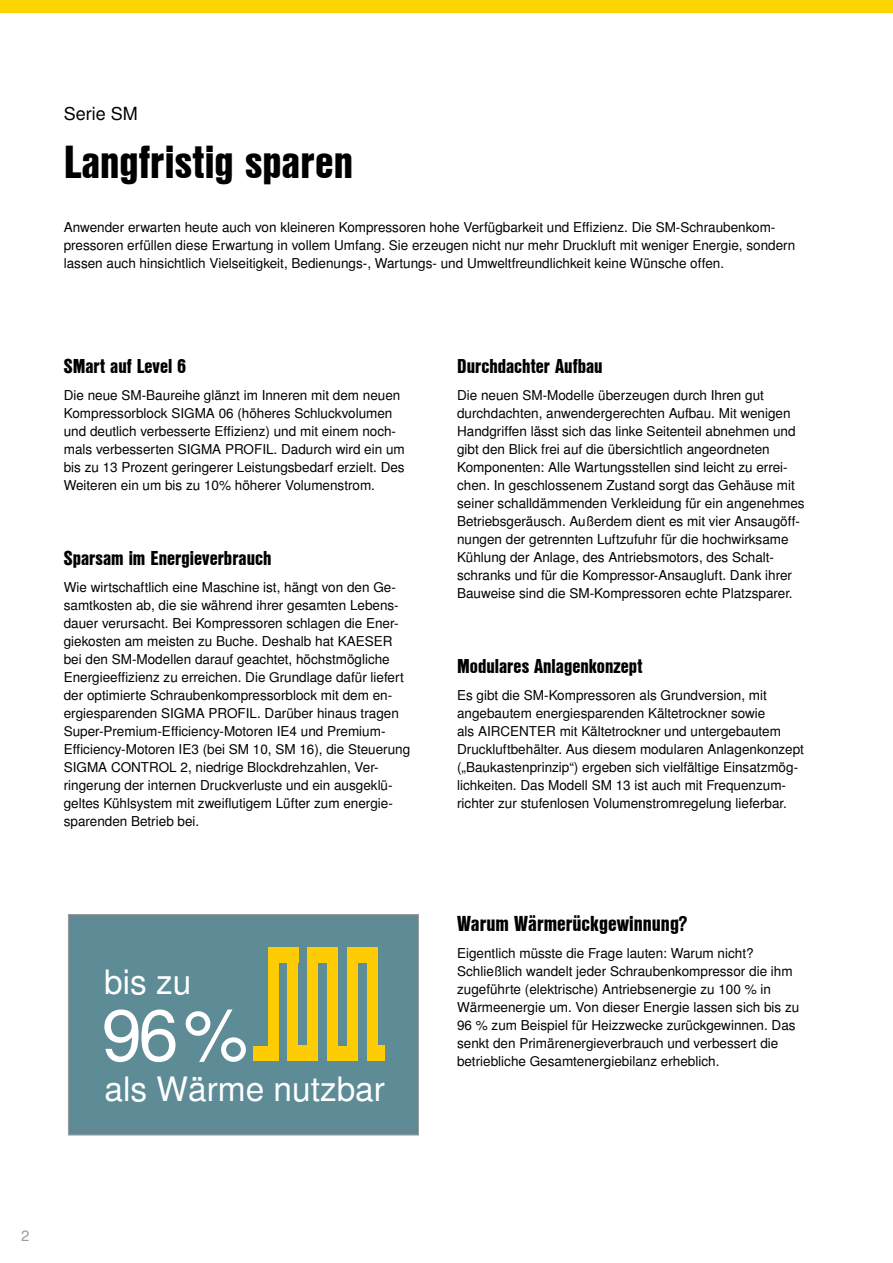
<style>
.page{position:relative;width:893px;height:1263px;background:#fff}
.page>*{position:absolute;margin:0;border:0;box-sizing:border-box;transform-origin:0 0}
.t1{font:71.85px "Nimbus San L";color:#fff}
.t2{font:45px "Nimbus San L Bla Con";color:#000}
.t3{font:33.45px "Nimbus San L";color:#fff}
.t4{font:21px "Nimbus San L Bla Con";color:#000}
.t5{font:19.5px "Nimbus San L Bla Con";color:#000}
.t6{font:18px "Nimbus San L";color:#000}
.t7{font:15px "Nimbus San L";color:#9c9d9d}
.t8{font:13.5px/18px "Nimbus San L";color:#000}
</style>
<div class="page">
<div style="left:0;top:0;width:893px;height:13px;background:#ffd500"></div>
<div style="left:68px;top:915px;width:350px;height:220px;background:#608995"></div>
<div style="left:253px;top:1046px;width:25px;height:14px;background:#fecc04"></div>
<div style="left:268px;top:948px;width:10px;height:112px;background:#fecc04"></div>
<div style="left:268px;top:947px;width:30px;height:15px;background:#fecc04"></div>
<div style="left:288px;top:947px;width:10px;height:113px;background:#fecc04"></div>
<div style="left:288px;top:1045px;width:30px;height:15px;background:#fecc04"></div>
<div style="left:307px;top:948px;width:11px;height:112px;background:#fecc04"></div>
<div style="left:307px;top:947px;width:30px;height:16px;background:#fecc04"></div>
<div style="left:327px;top:947px;width:10px;height:113px;background:#fecc04"></div>
<div style="left:332px;top:1046px;width:26px;height:14px;background:#fecc04"></div>
<div style="left:347px;top:948px;width:11px;height:112px;background:#fecc04"></div>
<div style="left:347px;top:947px;width:30px;height:15px;background:#fecc04"></div>
<div style="left:367px;top:947px;width:10px;height:113px;background:#fecc04"></div>
<div style="left:367px;top:1045px;width:18px;height:15px;background:#fecc04"></div>
<div style="left:68px;top:914px;width:351px;height:221px;border:1px solid #9c9d9d"></div>
<h3 class="t6" style="left:64px;top:103px;width:76px">Serie SM</h3>
<h2 class="t2" style="left:64px;top:128px;width:291px">Langfristig sparen</h2>
<p class="t8" style="left:64px;top:219px;width:733px">Anwender erwarten heute auch von kleineren Kompressoren hohe Verfügbarkeit und Effizienz. Die SM-Schraubenkom&shy;pressoren erfüllen diese Erwartung in vollem Umfang. Sie erzeugen nicht nur mehr Druckluft mit weniger Energie, sondern lassen auch hinsichtlich Vielseitigkeit, Bedienungs-, Wartungs- und Umweltfreundlichkeit keine Wünsche offen.</p>
<h3 class="t5" style="left:64px;top:352px;width:124px">SMart auf Level 6</h3>
<p class="t8" style="left:64px;top:387px;width:343px">Die neue SM-Baureihe glänzt im Inneren mit dem neuen Kompressorblock SIGMA 06 (höheres Schluckvolumen und deutlich verbesserte Effizienz) und mit einem noch&shy;mals verbesserten SIGMA PROFIL. Dadurch wird ein um bis zu 13 Prozent geringerer Leistungsbedarf erzielt. Des Weiteren ein um bis zu 10% höherer Volumenstrom.</p>
<h3 class="t5" style="left:64px;top:544px;width:209px">Sparsam im Energieverbrauch</h3>
<p class="t8" style="left:64px;top:579px;width:348px">Wie wirtschaftlich eine Maschine ist, hängt von den Ge&shy;samtkosten ab, die sie während ihrer gesamten Lebens&shy;dauer verursacht. Bei Kompressoren schlagen die Ener&shy;giekosten am meisten zu Buche. Deshalb hat KAESER bei den SM-Modellen darauf geachtet, höchstmögliche Energieeffizienz zu erreichen. Die Grundlage dafür liefert der optimierte Schraubenkompressorblock mit dem en&shy;ergiesparenden SIGMA PROFIL. Darüber hinaus tragen Super-Premium-Efficiency-Motoren IE4 und Premium-Efficiency-Motoren IE3 (bei SM 10, SM 16), die Steuerung SIGMA CONTROL 2, niedrige Blockdrehzahlen, Ver&shy;ringerung der internen Druckverluste und ein ausgeklü&shy;geltes Kühlsystem mit zweiflutigem Lüfter zum energie&shy;sparenden Betrieb bei.</p>
<h3 class="t3" style="left:104px;top:962px;width:89px">bis zu</h3>
<h1 class="t1" style="left:102px;top:992px;width:148px">96%</h1>
<h3 class="t3" style="left:105px;top:1069px;width:282px">als Wärme nutzbar</h3>
<h3 class="t5" style="left:457px;top:352px;width:147px">Durchdachter Aufbau</h3>
<p class="t8" style="left:457px;top:387px;width:349px">Die neuen SM-Modelle überzeugen durch Ihren gut durchdachten, anwendergerechten Aufbau. Mit wenigen Handgriffen lässt sich das linke Seitenteil abnehmen und gibt den Blick frei auf die übersichtlich angeordneten Komponenten: Alle Wartungsstellen sind leicht zu errei&shy;chen. In geschlossenem Zustand sorgt das Gehäuse mit seiner schalldämmenden Verkleidung für ein angenehmes Betriebsgeräusch. Außerdem dient es mit vier Ansaugöff&shy;nungen der getrennten Luftzufuhr für die hochwirksame Kühlung der Anlage, des Antriebsmotors, des Schalt&shy;schranks und für die Kompressor-Ansaugluft. Dank ihrer Bauweise sind die SM-Kompressoren echte Platzsparer.</p>
<h3 class="t5" style="left:457px;top:652px;width:187px">Modulares Anlagenkonzept</h3>
<p class="t8" style="left:457px;top:687px;width:348px">Es gibt die SM-Kompressoren als Grundversion, mit angebautem energiesparenden Kältetrockner sowie<br>als AIRCENTER mit Kältetrockner und untergebautem Druckluftbehälter. Aus diesem modularen Anlagenkonzept („Baukastenprinzip“) ergeben sich vielfältige Einsatzmög&shy;lichkeiten. Das Modell SM 13 ist auch mit Frequenzum&shy;richter zur stufenlosen Volumenstromregelung lieferbar.</p>
<h3 class="t4" style="left:457px;top:908px;width:232px">Warum Wärmerückgewinnung?</h3>
<p class="t8" style="left:457px;top:945px;width:344px">Eigentlich müsste die Frage lauten: Warum nicht?<br>Schließlich wandelt jeder Schraubenkompressor die ihm zugeführte (elektrische) Antriebsenergie zu 100 % in Wärmeenergie um. Von dieser Energie lassen sich bis zu 96 % zum Beispiel für Heizzwecke zurückgewinnen. Das senkt den Primärenergieverbrauch und verbessert die betriebliche Gesamtenergiebilanz erheblich.</p>
<p class="t7" style="left:21px;top:1226px;width:10px">2</p>
</div>
